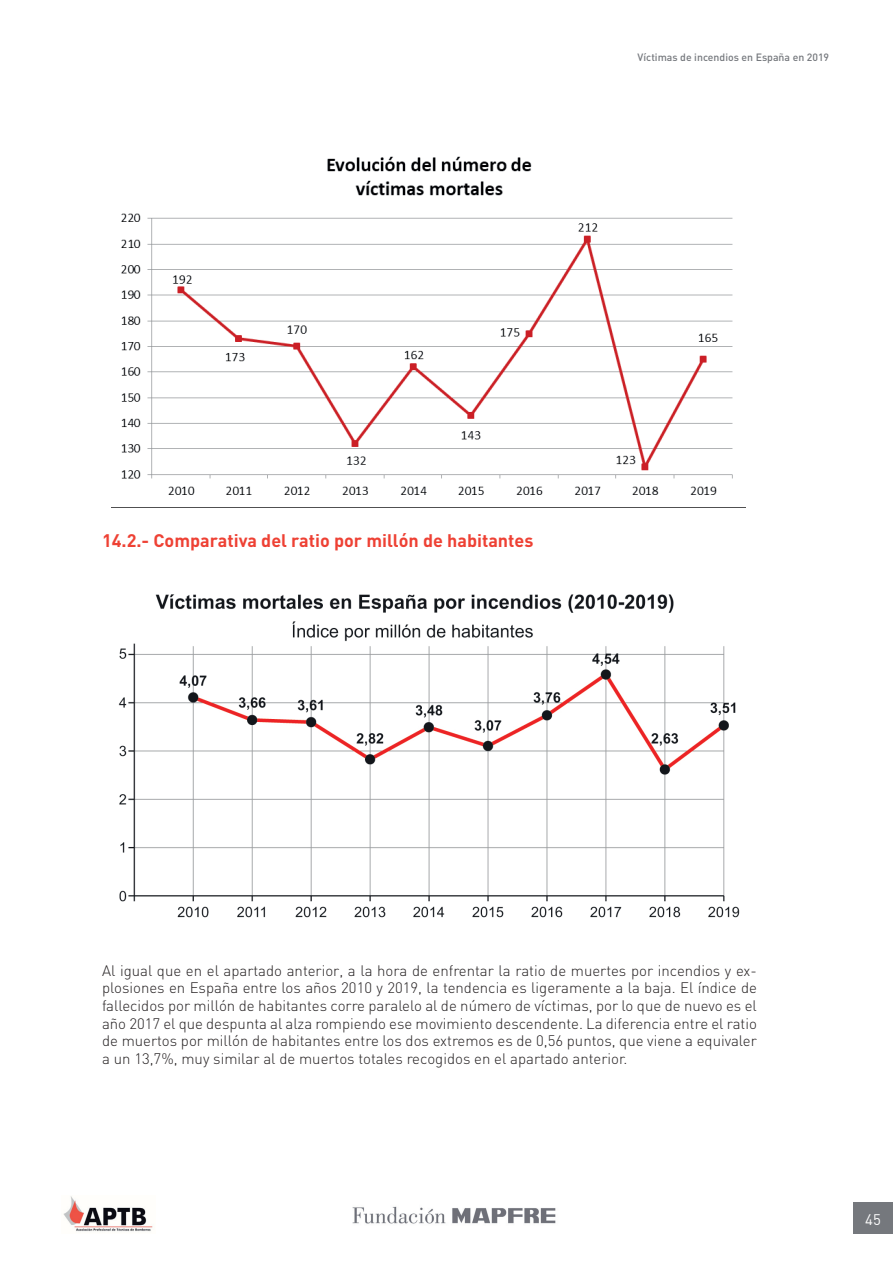
<style>
.page{position:relative;width:893px;height:1263px;background:#fff}
.page>*{position:absolute;margin:0;border:0;box-sizing:border-box;transform-origin:0 0}
.t1{font:700 18px "DIN";color:#ee4134}
.t2{font:300 15px/17.5px "DIN";color:#231f20;text-align:justify}
.t3{font:15px "DIN";color:#fff}
.t4{font:500 10.5px "DIN";color:#75787d}
</style>
<div class="page">
<div style="left:853px;top:1202px;width:40px;height:32px;background:#75787d"></div>
<img style="left:352px;top:1206px;width:204px;height:18px">
<img style="left:63px;top:1196px;width:90px;height:36px">
<img style="left:111px;top:156px;width:634px;height:352px">
<img style="left:118px;top:594px;width:622px;height:324px">
<p class="t4" style="left:638px;top:50px;width:193px">Víctimas de incendios en España en 2019</p>
<p class="t1" style="left:102px;top:528px;width:433px">14.2.- Comparativa del ratio por millón de habitantes</p>
<p class="t2" style="left:102px;top:961px;width:656px">Al igual que en el apartado anterior, a la hora de enfrentar la ratio de muertes por incendios y ex&shy;plosiones en España entre los años 2010 y 2019, la tendencia es ligeramente a la baja. El índice de fallecidos por millón de habitantes corre paralelo al de número de víctimas, por lo que de nuevo es el año 2017 el que despunta al alza rompiendo ese movimiento descendente. La diferencia entre el ratio de muertos por millón de habitantes entre los dos extremos es de 0,56 puntos, que viene a equivaler a un 13,7%, muy similar al de muertos totales recogidos en el apartado anterior.</p>
<p class="t3" style="left:865px;top:1210px;width:17px">45</p>
</div>
